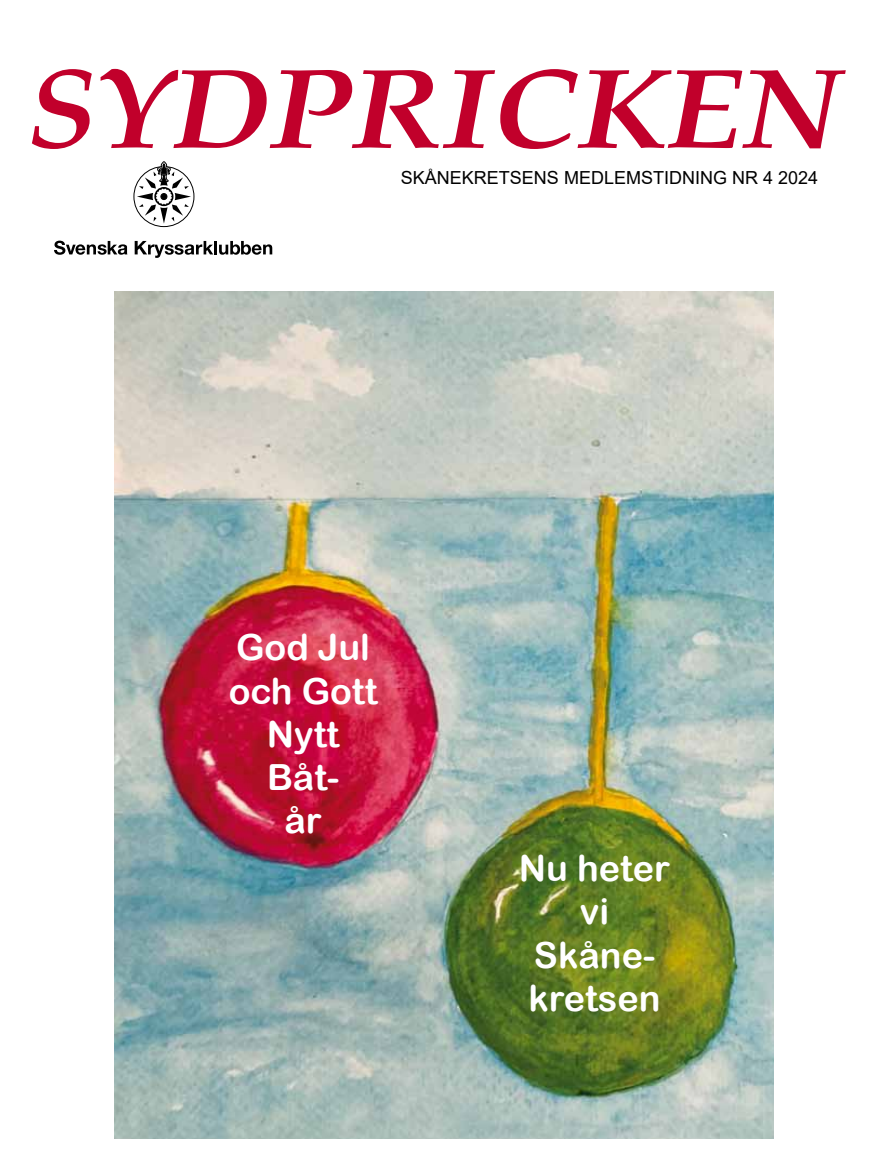
<style>
.page{position:relative;width:872px;height:1170px;background:#fff}
.page>*{position:absolute;margin:0;border:0;box-sizing:border-box;transform-origin:0 0}
.t1{font:italic 700 113.4px "Book Antiqua";color:#c1002b;scale:1.1 1}
.t2{font:36px/43.2px "Arial Rounded MT Bold";color:#fff;text-align:center}
.t3{font:18px "Arial";color:#000}
</style>
<div class="page">
<div style="left:134px;top:166px;width:60px;height:61px;border:1px solid #000;border-radius:50%"></div>
<svg style="left:54px;top:240px;width:73px;height:15px"></svg>
<svg style="left:135px;top:241px;width:137px;height:16px"></svg>
<svg style="left:137px;top:161px;width:54px;height:63px"></svg>
<div style="left:160px;top:193px;width:7px;height:7px;border:1px solid #000;border-radius:50%"></div>
<img style="left:115px;top:292px;width:658px;height:846px">
<h1 class="t1" style="left:28px;top:30px;width:741px">SYDPRICKEN</h1>
<p class="t3" style="left:401px;top:165px;width:419px">SKÅNEKRETSENS MEDLEMSTIDNING NR 4 2024</p>
<p class="t2" style="left:229px;top:625px;width:150px">God Jul och Gott<br>Nytt<br>Båt-<br>år</p>
<p class="t2" style="left:519px;top:846px;width:153px">Nu heter vi<br>Skåne&shy;kretsen</p>
</div>
